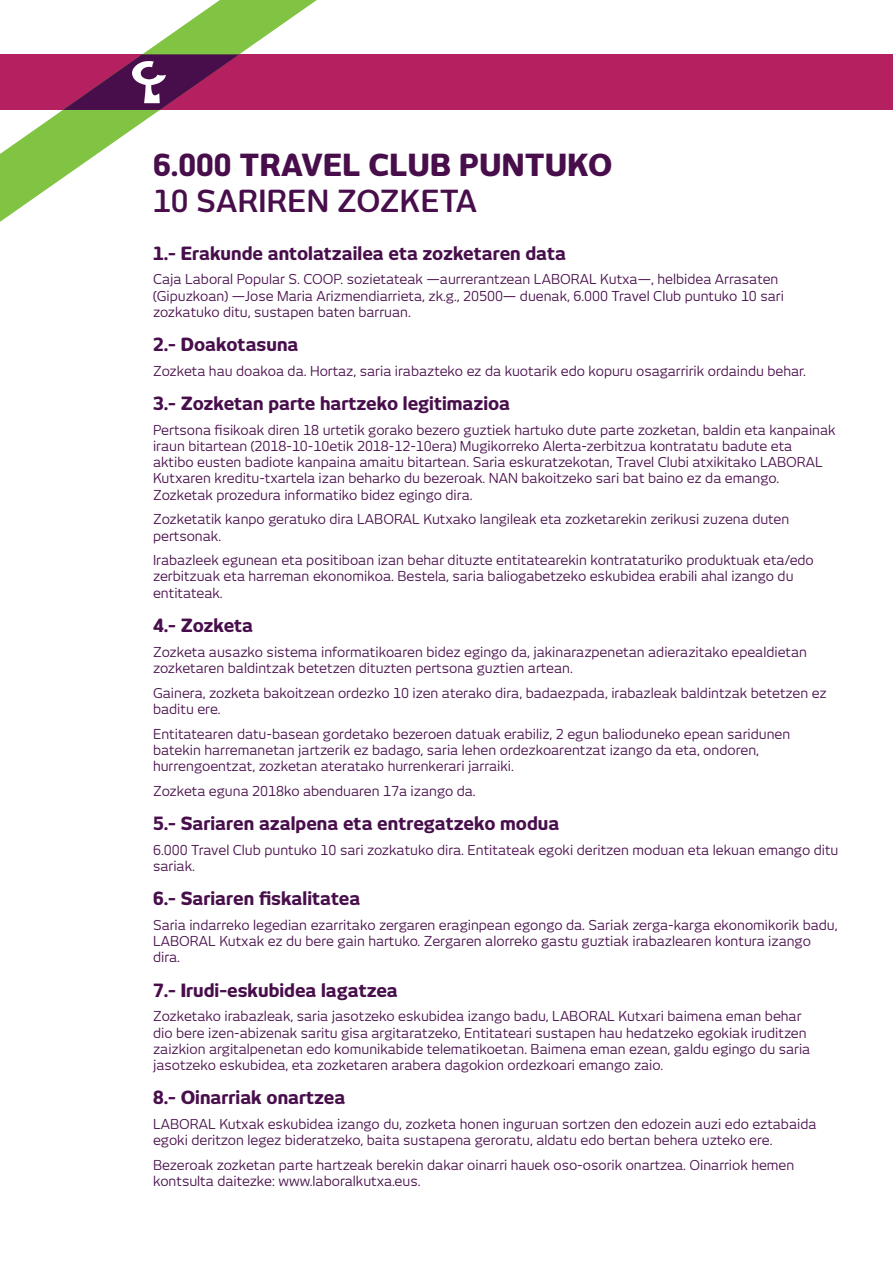
<style>
.page{position:relative;width:893px;height:1263px;background:#fff}
.page>*{position:absolute;margin:0;border:0;box-sizing:border-box;transform-origin:0 0}
.TITULO_GENERAL{font:800 30px/36px "New June";letter-spacing:.01em;color:#480e4b}
.PARRAFO{font:800 18px "New June";color:#480e4b}
.PARRAFO-2{font:13.5px/16.2px "New June";color:#480e4b}
.s1{font-weight:600}
</style>
<div class="page">
<div style="left:0;top:54px;width:893px;height:56px;background:#b52060"></div>
<svg style="left:0;top:0;width:317px;height:222px"></svg>
<svg style="left:63px;top:54px;width:176px;height:56px"></svg>
<p class="TITULO_GENERAL" style="left:153px;top:147px;width:461px">6.000 TRAVEL CLUB PUNTUKO<br><span class="s1">10 SARIREN ZOZKETA</span></p>
<p class="PARRAFO" style="left:153px;top:242px;width:415px">1.- Erakunde antolatzailea eta zozketaren data</p>
<p class="PARRAFO-2" style="left:153px;top:271px;width:632px">Caja Laboral Popular S. COOP. sozietateak —aurrerantzean LABORAL Kutxa—, helbidea Arrasaten (Gipuzkoan) —Jose Maria Arizmendiarrieta, zk.g., 20500— duenak, 6.000 Travel Club puntuko 10 sari zozkatuko ditu, sustapen baten barruan.</p>
<p class="PARRAFO" style="left:153px;top:334px;width:147px">2.- Doakotasuna</p>
<p class="PARRAFO-2" style="left:153px;top:363px;width:654px">Zozketa hau doakoa da. Hortaz, saria irabazteko ez da kuotarik edo kopuru osagarririk ordaindu behar.</p>
<p class="PARRAFO" style="left:153px;top:393px;width:359px">3.- Zozketan parte hartzeko legitimazioa</p>
<p class="PARRAFO-2" style="left:153px;top:422px;width:684px">Pertsona fisikoak diren 18 urtetik gorako bezero guztiek hartuko dute parte zozketan, baldin eta kanpainak iraun bitartean (2018-10-10etik 2018-12-10era) Mugikorreko Alerta-zerbitzua kontratatu badute eta aktibo eusten badiote kanpaina amaitu bitartean. Saria eskuratzekotan, Travel Clubi atxikitako LABORAL Kutxaren kreditu-txartela izan beharko du bezeroak. NAN bakoitzeko sari bat baino ez da emango.<br>Zozketak prozedura informatiko bidez egingo dira.</p>
<p class="PARRAFO-2" style="left:153px;top:511px;width:638px">Zozketatik kanpo geratuko dira LABORAL Kutxako langileak eta zozketarekin zerikusi zuzena duten pertsonak.</p>
<p class="PARRAFO-2" style="left:153px;top:552px;width:662px">Irabazleek egunean eta positiboan izan behar dituzte entitatearekin kontrataturiko produktuak eta/edo zerbitzuak eta harreman ekonomikoa. Bestela, saria baliogabetzeko eskubidea erabili ahal izango du entitateak.</p>
<p class="PARRAFO" style="left:153px;top:615px;width:102px">4.- Zozketa</p>
<p class="PARRAFO-2" style="left:153px;top:643px;width:655px">Zozketa ausazko sistema informatikoaren bidez egingo da, jakinarazpenetan adierazitako epealdietan zozketaren baldintzak betetzen dituzten pertsona guztien artean.</p>
<p class="PARRAFO-2" style="left:153px;top:684px;width:675px">Gainera, zozketa bakoitzean ordezko 10 izen aterako dira, badaezpada, irabazleak baldintzak betetzen ez baditu ere.</p>
<p class="PARRAFO-2" style="left:153px;top:725px;width:639px">Entitatearen datu-basean gordetako bezeroen datuak erabiliz, 2 egun balioduneko epean saridunen batekin harremanetan jartzerik ez badago, saria lehen ordezkoarentzat izango da eta, ondoren, hurrengoentzat, zozketan ateratako hurrenkerari jarraiki.</p>
<p class="PARRAFO-2" style="left:153px;top:782px;width:324px">Zozketa eguna 2018ko abenduaren 17a izango da.</p>
<p class="PARRAFO" style="left:153px;top:813px;width:408px">5.- Sariaren azalpena eta entregatzeko modua</p>
<p class="PARRAFO-2" style="left:153px;top:841px;width:687px">6.000 Travel Club puntuko 10 sari zozkatuko dira. Entitateak egoki deritzen moduan eta lekuan emango ditu sariak.</p>
<p class="PARRAFO" style="left:153px;top:888px;width:209px">6.- Sariaren fiskalitatea</p>
<p class="PARRAFO-2" style="left:153px;top:917px;width:686px">Saria indarreko legedian ezarritako zergaren eraginpean egongo da. Sariak zerga-karga ekonomikorik badu,<br>LABORAL Kutxak ez du bere gain hartuko. Zergaren alorreko gastu guztiak irabazlearen kontura izango dira.</p>
<p class="PARRAFO" style="left:153px;top:979px;width:246px">7.- Irudi-eskubidea lagatzea</p>
<p class="PARRAFO-2" style="left:153px;top:1008px;width:659px">Zozketako irabazleak, saria jasotzeko eskubidea izango badu, LABORAL Kutxari baimena eman behar dio bere izen-abizenak saritu gisa argitaratzeko, Entitateari sustapen hau hedatzeko egokiak iruditzen zaizkion argitalpenetan edo komunikabide telematikoetan. Baimena eman ezean, galdu egingo du saria jasotzeko eskubidea, eta zozketaren arabera dagokion ordezkoari emango zaio.</p>
<p class="PARRAFO" style="left:153px;top:1087px;width:194px">8.- Oinarriak onartzea</p>
<p class="PARRAFO-2" style="left:153px;top:1116px;width:665px">LABORAL Kutxak eskubidea izango du, zozketa honen inguruan sortzen den edozein auzi edo eztabaida egoki deritzon legez bideratzeko, baita sustapena geroratu, aldatu edo bertan behera uzteko ere.</p>
<p class="PARRAFO-2" style="left:153px;top:1157px;width:643px">Bezeroak zozketan parte hartzeak berekin dakar oinarri hauek oso-osorik onartzea. Oinarriok hemen kontsulta daitezke: www.laboralkutxa.eus.</p>
</div>
